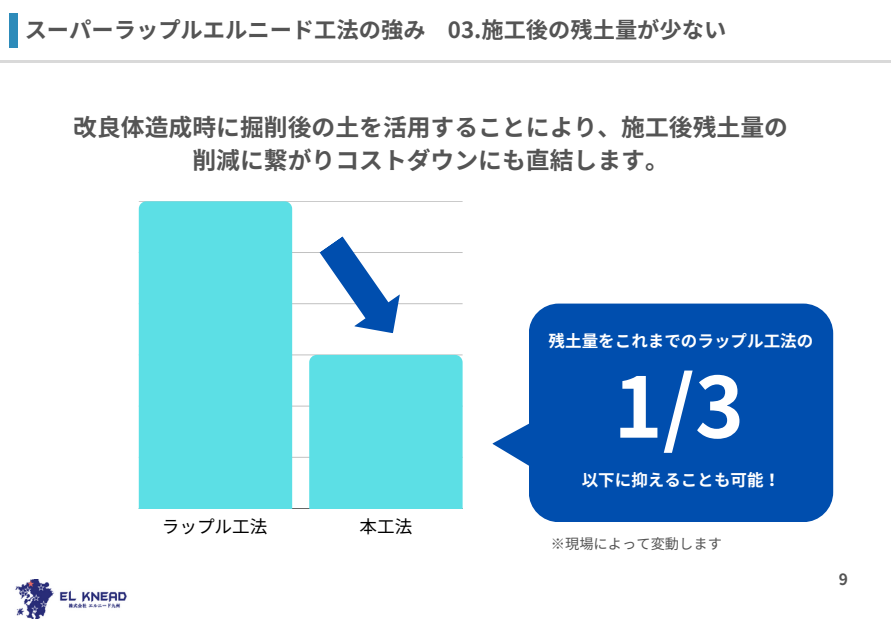
<style>
.page{position:relative;width:891px;height:630px;background:#fff}
.page>*{position:absolute;margin:0;border:0;box-sizing:border-box;transform-origin:0 0}
.t1{font:700 83.2px "Noto Sans JP";color:#fff}
.t2{font:700 24px/33.2px "Noto Sans JP";color:#545454;text-align:center}
.t3{font:700 22.4px "Noto Sans JP";color:#545454}
.t4{font:17.6px "Noto Sans JP";color:#000}
.t5{font:700 16.4px "Noto Sans JP";color:#fff}
.t6{font:700 15.6px "Noto Sans JP";color:#545454}
.t7{font:14.4px "Noto Sans JP";color:#545454}
</style>
<div class="page">
<div style="left:9px;top:14px;width:9px;height:34px;background:#2d8bba"></div>
<hr style="left:0;top:60px;width:891px;height:3px;background:#d9d9d9">
<img style="left:15px;top:580px;width:112px;height:39px">
<hr style="left:139px;top:508px;width:324px;height:1px;background:#5cdfe5">
<hr style="left:139px;top:457px;width:324px;height:1px;background:#ccc">
<hr style="left:139px;top:405px;width:324px;height:2px;background:#000;opacity:.25">
<hr style="left:139px;top:354px;width:324px;height:2px;background:#000;opacity:.25">
<hr style="left:139px;top:303px;width:324px;height:1px;background:#cdcdcd">
<hr style="left:139px;top:252px;width:324px;height:1px;background:#c1c1c1">
<hr style="left:139px;top:201px;width:324px;height:1px;background:#cacaca">
<div style="left:139px;top:201px;width:153px;height:307px;background:#5cdfe5"></div>
<div style="left:309px;top:355px;width:154px;height:153px;background:#5cdfe5"></div>
<svg style="left:492px;top:423px;width:37px;height:43px"></svg>
<div style="left:529px;top:304px;width:304px;height:218px;background:#004eae;border-radius:30px"></div>
<svg style="left:319px;top:236px;width:81px;height:97px"></svg>
<h2 class="t3" style="left:25px;top:12px;width:703px">スーパーラップルエルニード工法の強み 03.施工後の残土量が少ない</h2>
<h3 class="t2" style="left:73px;top:109px;width:716px">改良体造成時に掘削後の土を活用することにより、施工後残土量の削減に繋がりコストダウンにも直結します。</h3>
<p class="t4" style="left:162px;top:513px;width:107px">ラップル工法</p>
<p class="t4" style="left:359px;top:513px;width:54px">本工法</p>
<p class="t5" style="left:549px;top:328px;width:266px">残土量をこれまでのラップル工法の</p>
<p class="t1" style="left:613px;top:341px;width:132px">1/3</p>
<h2 class="t5" style="left:582px;top:466px;width:200px">以下に抑えることも可能！</h2>
<h3 class="t7" style="left:551px;top:532px;width:173px">※現場によって変動します</h3>
<h1 class="t6" style="left:839px;top:567px;width:11px">9</h1>
</div>
